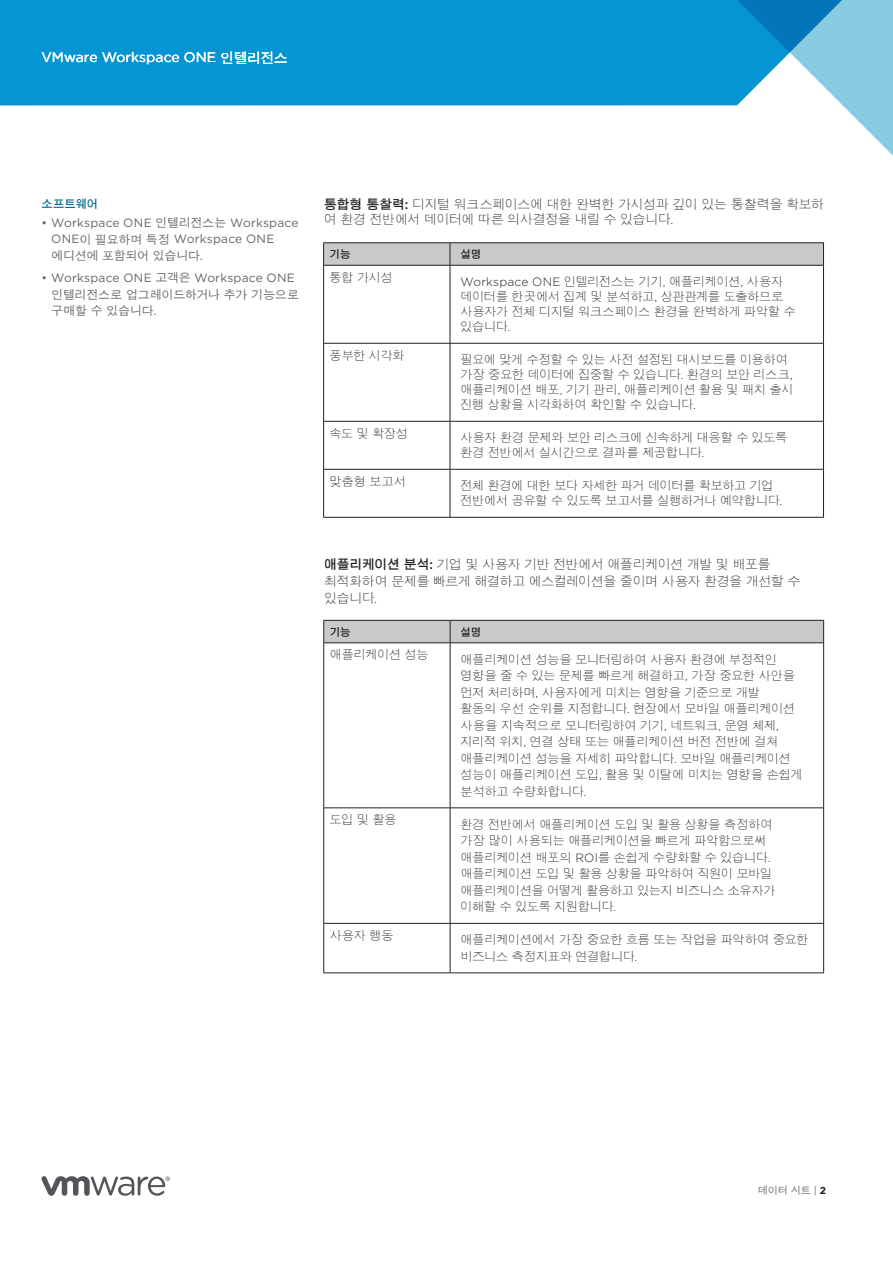
<style>
.page{position:relative;width:893px;height:1263px;background:#fff}
.page>*{position:absolute;margin:0;border:0;box-sizing:border-box;transform-origin:0 0}
.t1{font:13.8px "Gotham";letter-spacing:.005em;color:#fff}
.t2{font:300 12.75px/17.2px "SM Gothic Std";letter-spacing:-.02em;color:#231f20}
.t3{font:300 12px/16.5px "SM Gothic Std";letter-spacing:-.015em;color:#231f20}
.t4{font:12px/16.5px "Gotham";letter-spacing:.015em;color:#636466}
.t5{font:500 12px/16.5px "SM Gothic Std";letter-spacing:-.02em;color:#636466}
.t6{font:600 11.25px "SM Gothic Std";letter-spacing:.01em;color:#006b92}
.t7{font:600 10.5px "SM Gothic Std";letter-spacing:-.02em;color:#231f20}
.t8{font:500 10.2px "SM Gothic Std";color:#636466}
.s1{font-family:"SM Gothic Std";font-weight:500}
.s2{font-family:"Gotham";font-weight:400}
.s3{font-weight:600}
.s4{font-family:"Gotham";font-weight:500}
.s5{font-family:"Gotham"}
.s6{font-family:"Gotham";font-weight:700;color:#231f20}
</style>
<div class="page">
<svg style="left:41px;top:1176px;width:129px;height:20px"></svg>
<div style="left:0;top:0;width:724px;height:105px;background:#0695d3"></div>
<svg style="left:724px;top:0;width:169px;height:156px"></svg>
<hr style="left:323px;top:242px;width:127px;height:1px;background:#231f20">
<hr style="left:450px;top:242px;width:374px;height:1px;background:#231f20">
<svg style="left:323px;top:243px;width:501px;height:22px"></svg>
<hr style="left:323px;top:265px;width:127px;height:1px;background:#231f20">
<hr style="left:323px;top:265px;width:1px;height:78px;background:#231f20">
<hr style="left:450px;top:265px;width:374px;height:1px;background:#231f20">
<hr style="left:450px;top:265px;width:1px;height:78px;background:#231f20">
<hr style="left:823px;top:265px;width:1px;height:78px;background:#231f20">
<hr style="left:323px;top:343px;width:127px;height:1px;background:#231f20">
<hr style="left:323px;top:343px;width:1px;height:78px;background:#231f20">
<hr style="left:450px;top:343px;width:374px;height:1px;background:#231f20">
<hr style="left:450px;top:343px;width:1px;height:78px;background:#231f20">
<hr style="left:823px;top:343px;width:1px;height:78px;background:#231f20">
<hr style="left:323px;top:421px;width:127px;height:1px;background:#231f20">
<hr style="left:323px;top:421px;width:1px;height:48px;background:#231f20">
<hr style="left:450px;top:421px;width:374px;height:1px;background:#231f20">
<hr style="left:450px;top:421px;width:1px;height:48px;background:#231f20">
<hr style="left:823px;top:421px;width:1px;height:48px;background:#231f20">
<hr style="left:323px;top:469px;width:127px;height:1px;background:#231f20">
<hr style="left:323px;top:469px;width:1px;height:48px;background:#231f20">
<hr style="left:450px;top:469px;width:374px;height:1px;background:#231f20">
<hr style="left:450px;top:469px;width:1px;height:48px;background:#231f20">
<hr style="left:823px;top:469px;width:1px;height:48px;background:#231f20">
<hr style="left:323px;top:517px;width:127px;height:1px;background:#231f20">
<hr style="left:450px;top:517px;width:374px;height:1px;background:#231f20">
<div style="left:323px;top:620px;width:501px;height:23px;background:#c7c9cb"></div>
<hr style="left:324px;top:642px;width:126px;height:1px;background:#231f20">
<hr style="left:323px;top:643px;width:1px;height:165px;background:#231f20">
<hr style="left:450px;top:642px;width:374px;height:1px;background:#231f20">
<hr style="left:450px;top:643px;width:1px;height:165px;background:#231f20">
<hr style="left:823px;top:643px;width:1px;height:165px;background:#231f20">
<hr style="left:324px;top:807px;width:126px;height:1px;background:#231f20">
<hr style="left:323px;top:808px;width:1px;height:115px;background:#231f20">
<hr style="left:450px;top:807px;width:374px;height:1px;background:#231f20">
<hr style="left:450px;top:808px;width:1px;height:115px;background:#231f20">
<hr style="left:823px;top:808px;width:1px;height:115px;background:#231f20">
<hr style="left:324px;top:923px;width:126px;height:1px;background:#231f20">
<hr style="left:323px;top:923px;width:1px;height:50px;background:#231f20">
<hr style="left:450px;top:923px;width:374px;height:1px;background:#231f20">
<hr style="left:450px;top:923px;width:1px;height:50px;background:#231f20">
<hr style="left:823px;top:923px;width:1px;height:50px;background:#231f20">
<hr style="left:324px;top:972px;width:126px;height:1px;background:#231f20">
<hr style="left:450px;top:972px;width:374px;height:1px;background:#231f20">
<p class="t1" style="left:41px;top:49px;width:248px">VMware Workspace ONE <span class="s1">인텔리전스</span></p>
<p class="t6" style="left:41px;top:198px;width:58px">소프트웨어</p>
<p class="t4" style="left:51px;top:214px;width:249px;text-indent:-10px">• Workspace ONE <span class="s1">인텔리전스는</span> Workspace<br>ONE<span class="s1">이 필요하며 특정</span> Workspace ONE</p>
<p class="t5" style="left:51px;top:248px;width:153px">에디션에 포함되어 있습니다<span class="s2">.</span></p>
<p class="t4" style="left:41px;top:269px;width:255px">• Workspace ONE <span class="s1">고객은</span> Workspace ONE</p>
<p class="t5" style="left:51px;top:287px;width:249px">인텔리전스로 업그레이드하거나 추가 기능으로 구매할 수 있습니다<span class="s2">.</span></p>
<p class="t2" style="left:324px;top:197px;width:501px;line-height:15.3px"><span class="s3">통합형 통찰력</span><span class="s4">:</span> 디지털 워크스페이스에 대한 완벽한 가시성과 깊이 있는 통찰력을 확보하 여 환경 전반에서 데이터에 따른 의사결정을 내릴 수 있습니다<span class="s5">.</span></p>
<p class="t7" style="left:330px;top:249px;width:22px">기능</p>
<p class="t7" style="left:460px;top:249px;width:22px">설명</p>
<p class="t3" style="left:330px;top:270px;width:65px">통합 가시성</p>
<p class="t3" style="left:460px;top:275px;width:337px;line-height:15px"><span class="s5">Workspace ONE</span> 인텔리전스는 기기<span class="s5">,</span> 애플리케이션<span class="s5">,</span> 사용자 데이터를 한곳에서 집계 및 분석하고<span class="s5">,</span> 상관관계를 도출하므로 사용자가 전체 디지털 워크스페이스 환경을 완벽하게 파악할 수 있습니다<span class="s5">.</span></p>
<p class="t3" style="left:330px;top:348px;width:76px">풍부한 시각화</p>
<p class="t3" style="left:460px;top:353px;width:334px;line-height:15px">필요에 맞게 수정할 수 있는 사전 설정된 대시보드를 이용하여 가장 중요한 데이터에 집중할 수 있습니다<span class="s5">.</span> 환경의 보안 리스크<span class="s5">, </span>애플리케이션 배포<span class="s5">,</span> 기기 관리<span class="s5">,</span> 애플리케이션 활용 및 패치 출시 진행 상황을 시각화하여 확인할 수 있습니다<span class="s5">.</span></p>
<p class="t3" style="left:330px;top:426px;width:80px">속도 및 확장성</p>
<p class="t3" style="left:460px;top:431px;width:328px;line-height:15px">사용자 환경 문제와 보안 리스크에 신속하게 대응할 수 있도록 환경 전반에서 실시간으로 결과를 제공합니다<span class="s5">.</span></p>
<p class="t3" style="left:330px;top:474px;width:78px">맞춤형 보고서</p>
<p class="t3" style="left:460px;top:479px;width:323px;line-height:15px">전체 환경에 대한 보다 자세한 과거 데이터를 확보하고 기업 전반에서 공유할 수 있도록 보고서를 실행하거나 예약합니다<span class="s5">.</span></p>
<p class="t2" style="left:324px;top:556px;width:478px"><span class="s3">애플리케이션 분석</span><span class="s4">:</span> 기업 및 사용자 기반 전반에서 애플리케이션 개발 및 배포를 최적화하여 문제를 빠르게 해결하고 에스컬레이션을 줄이며 사용자 환경을 개선할 수 있습니다<span class="s5">.</span></p>
<p class="t7" style="left:330px;top:626px;width:22px">기능</p>
<p class="t7" style="left:461px;top:626px;width:22px">설명</p>
<p class="t3" style="left:330px;top:647px;width:100px">애플리케이션 성능</p>
<p class="t3" style="left:461px;top:652px;width:343px">애플리케이션 성능을 모니터링하여 사용자 환경에 부정적인 영향을 줄 수 있는 문제를 빠르게 해결하고<span class="s5">,</span> 가장 중요한 사안을 먼저 처리하며<span class="s5">,</span> 사용자에게 미치는 영향을 기준으로 개발<br>활동의 우선 순위를 지정합니다<span class="s5">.</span> 현장에서 모바일 애플리케이션 사용을 지속적으로 모니터링하여 기기<span class="s5">,</span> 네트워크<span class="s5">,</span> 운영 체제<span class="s5">, </span>지리적 위치<span class="s5">,</span> 연결 상태 또는 애플리케이션 버전 전반에 걸쳐 애플리케이션 성능을 자세히 파악합니다<span class="s5">.</span> 모바일 애플리케이션 성능이 애플리케이션 도입<span class="s5">,</span> 활용 및 이탈에 미치는 영향을 손쉽게 분석하고 수량화합니다<span class="s5">.</span></p>
<p class="t3" style="left:330px;top:812px;width:68px">도입 및 활용</p>
<p class="t3" style="left:461px;top:817px;width:316px">환경 전반에서 애플리케이션 도입 및 활용 상황을 측정하여 가장 많이 사용되는 애플리케이션을 빠르게 파악함으로써 애플리케이션 배포의 <span class="s5">ROI</span>를 손쉽게 수량화할 수 있습니다<span class="s5">. </span>애플리케이션 도입 및 활용 상황을 파악하여 직원이 모바일 애플리케이션을 어떻게 활용하고 있는지 비즈니스 소유자가 이해할 수 있도록 지원합니다<span class="s5">.</span></p>
<p class="t3" style="left:330px;top:928px;width:65px">사용자 행동</p>
<p class="t3" style="left:461px;top:932px;width:349px">애플리케이션에서 가장 중요한 흐름 또는 작업을 파악하여 중요한 비즈니스 측정지표와 연결합니다<span class="s5">.</span></p>
<p class="t8" style="left:758px;top:1185px;width:70px">데이터 시트 <span class="s2">|</span> <span class="s6">2</span></p>
</div>
